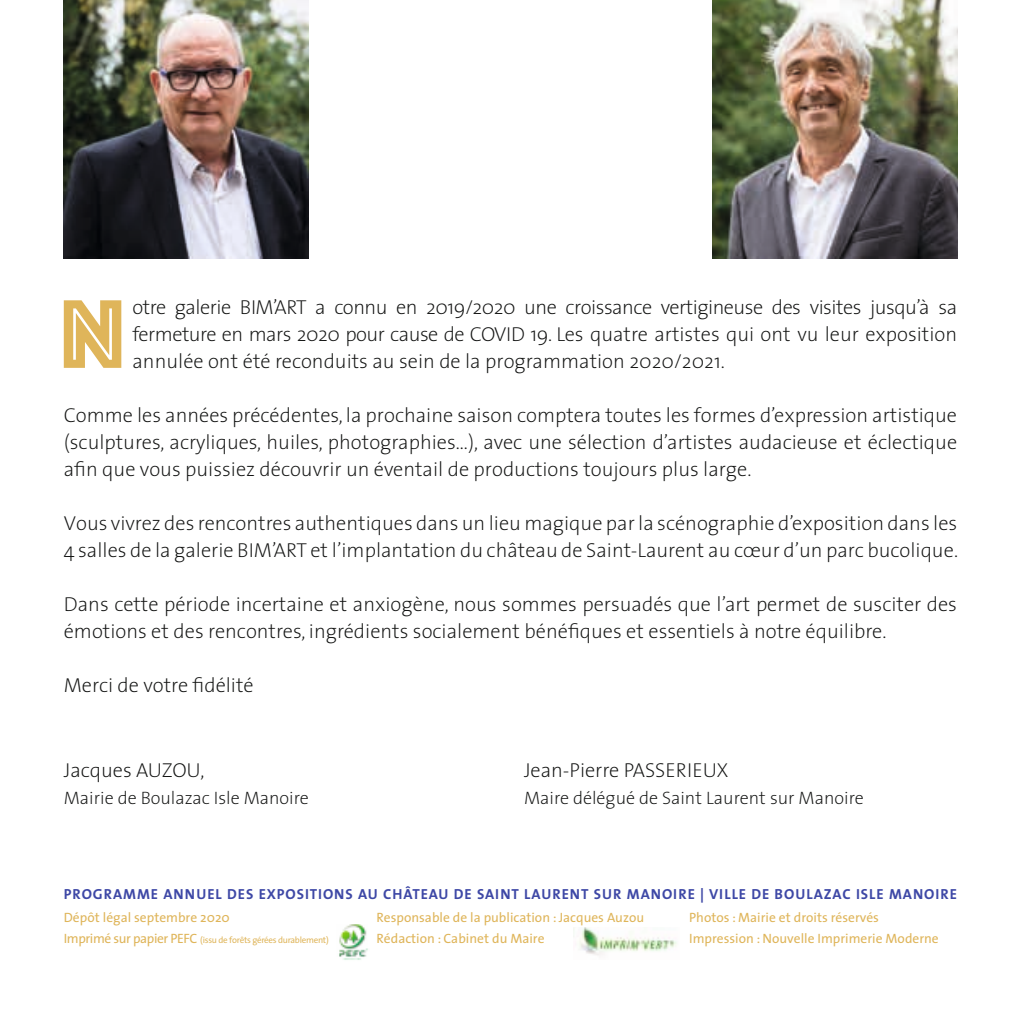
<style>
.page{position:relative;width:1021px;height:1021px;background:#fff}
.page>*{position:absolute;margin:0;border:0;box-sizing:border-box;transform-origin:0 0}
.t1{font:101.25px "Phosphate Inline";color:#dfb55a}
.t2{font:200 20.25px/27px "The Sans";color:#131413;text-align:justify}
.t3{font:200 18px "The Sans";color:#131413}
.t4{font:700 14.62px "The Sans";letter-spacing:.065em;color:#3e48a6}
.t5{font:13.5px/20.2px "The Sans";color:#dfb55a}
.t6{font:9px "The Sans";letter-spacing:-.03em;color:#dfb55a}
.s1{font-size:13.5px}
</style>
<div class="page">
<img style="left:339px;top:924px;width:29px;height:36px">
<img style="left:573px;top:927px;width:104px;height:28px">
<img style="left:64px;top:0;width:245px;height:258px">
<img style="left:712px;top:0;width:245px;height:258px">
<h1 class="t1" style="left:60px;top:262px;width:66px">N</h1>
<p class="t2" style="left:132px;top:294px;width:826px">otre galerie BIM’ART a connu en 2019/2020 une croissance vertigineuse des visites jusqu’à sa fermeture en mars 2020 pour cause de COVID 19. Les quatre artistes qui ont vu leur exposition annulée ont été reconduits au sein de la programmation 2020/2021.</p>
<p class="t2" style="left:64px;top:402px;width:894px">Comme les années précédentes, la prochaine saison comptera toutes les formes d’expression artistique (sculptures, acryliques, huiles, photographies…), avec une sélection d’artistes audacieuse et éclectique afin que vous puissiez découvrir un éventail de productions toujours plus large.</p>
<p class="t2" style="left:64px;top:510px;width:895px">Vous vivrez des rencontres authentiques dans un lieu magique par la scénographie d’exposition dans les<br>4 salles de la galerie BIM’ART et l’implantation du château de Saint-Laurent au cœur d’un parc bucolique.</p>
<p class="t2" style="left:64px;top:591px;width:894px">Dans cette période incertaine et anxiogène, nous sommes persuadés que l’art permet de susciter des émotions et des rencontres, ingrédients socialement bénéfiques et essentiels à notre équilibre.</p>
<p class="t2" style="left:64px;top:672px;width:191px">Merci de votre fidélité</p>
<p class="t2" style="left:64px;top:757px;width:142px">Jacques AUZOU,</p>
<p class="t3" style="left:64px;top:788px;width:247px">Mairie de Boulazac Isle Manoire</p>
<p class="t2" style="left:524px;top:757px;width:206px">Jean-Pierre PASSERIEUX</p>
<p class="t3" style="left:524px;top:788px;width:341px">Maire délégué de Saint Laurent sur Manoire</p>
<p class="t4" style="left:64px;top:882px;width:894px">PROGRAMME ANNUEL DES EXPOSITIONS AU CHÂTEAU DE SAINT LAURENT SUR MANOIRE | VILLE DE BOULAZAC ISLE MANOIRE</p>
<p class="t5" style="left:64px;top:907px;width:167px">Dépôt légal septembre 2020</p>
<p class="t6" style="left:64px;top:932px;width:266px"><span class="s1">Imprimé sur papier PEFC</span> (issu de forêts gérées durablement)</p>
<p class="t5" style="left:376px;top:907px;width:269px">Responsable de la publication : Jacques Auzou<br>Rédaction : Cabinet du Maire</p>
<p class="t5" style="left:689px;top:907px;width:251px">Photos : Mairie et droits réservés<br>Impression : Nouvelle Imprimerie Moderne</p>
</div>
